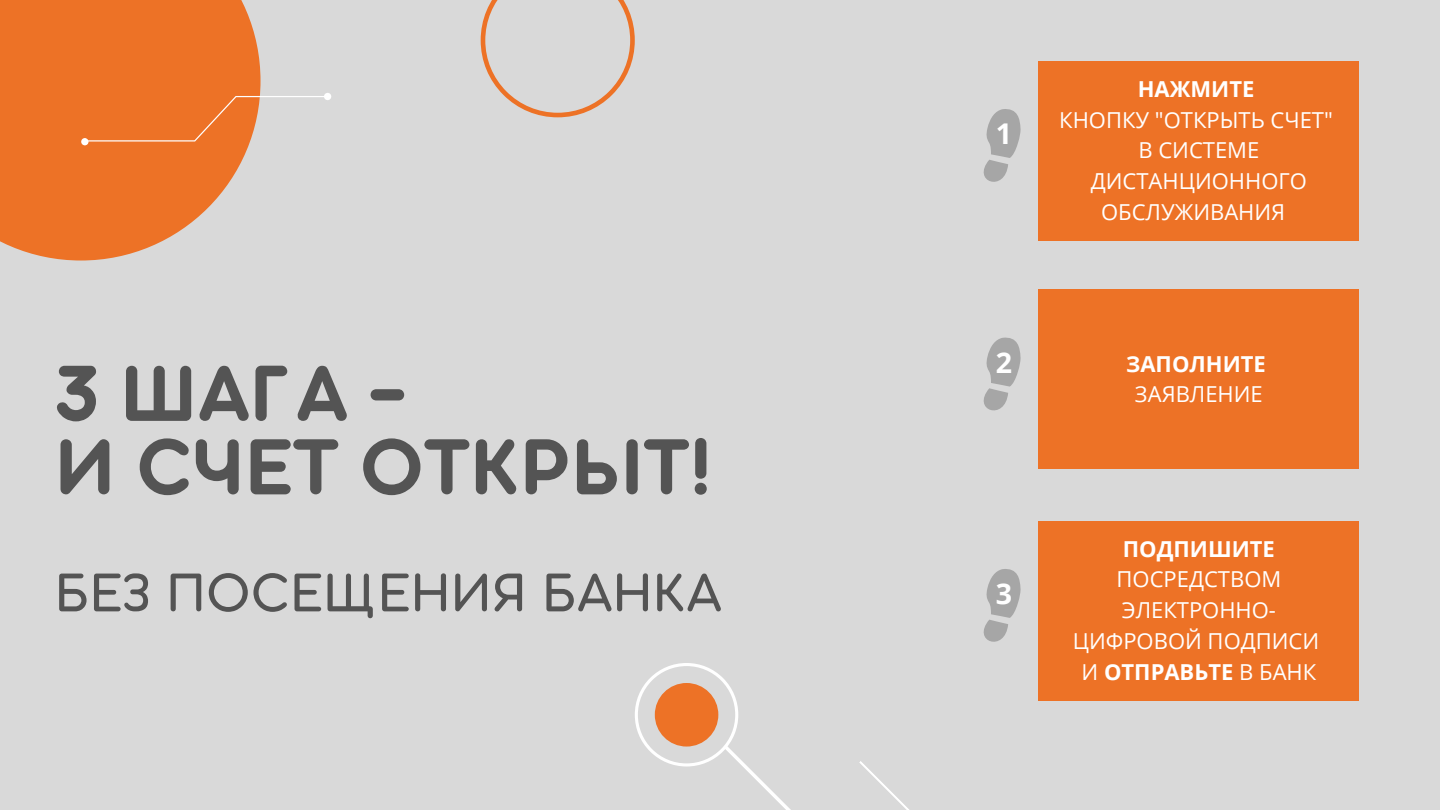
<style>
.page{position:relative;width:1440px;height:810px;background:#d9d9d9}
.page>*{position:absolute;margin:0;border:0;box-sizing:border-box;transform-origin:0 0}
.t1{font:86.1px "Aristotelica Pro Tx Bld";color:#545454}
.t2{font:59.1px "Aristotelica Pro Tx";color:#545454}
.t3{font:700 28.6px "Open Sans";color:#fff}
.t4{font:22px/30.8px "Open Sans";color:#fff;text-align:center}
.t5{font:700 22px "Open Sans";color:#fff}
.s1{font-weight:700}
.s2{font-weight:400}
</style>
<div class="page">
<div style="left:1039px;top:61px;width:320px;height:180px;background:#ed7226"></div>
<div style="left:1039px;top:289px;width:320px;height:180px;background:#ed7226"></div>
<svg style="left:0;top:0;width:261px;height:261px;background:#ea7f3e"></svg>
<svg style="left:81px;top:93px;width:250px;height:52px"></svg>
<svg style="left:635px;top:663px;width:404px;height:147px"></svg>
<svg style="left:481px;top:0;width:154px;height:117px"></svg>
<div style="left:1039px;top:521px;width:320px;height:180px;background:#ed7226"></div>
<svg style="left:983px;top:109px;width:38px;height:73px"></svg>
<svg style="left:983px;top:569px;width:38px;height:73px"></svg>
<svg style="left:983px;top:337px;width:38px;height:74px"></svg>
<p class="t1" style="left:55px;top:365px;width:353px">3 ШАГА -</p>
<p class="t1" style="left:55px;top:439px;width:657px">И СЧЕТ ОТКРЫТ!</p>
<p class="t2" style="left:55px;top:573px;width:669px">БЕЗ ПОСЕЩЕНИЯ БАНКА</p>
<p class="t3" style="left:996px;top:114px;width:18px">1</p>
<p class="t5" style="left:1138px;top:73px;width:118px">НАЖМИТЕ</p>
<p class="t4" style="left:1059px;top:104px;width:275px">КНОПКУ "ОТКРЫТЬ СЧЕТ"</p>
<p class="t4" style="left:1091px;top:134px;width:218px">В СИСТЕМЕ<br>ДИСТАНЦИОННОГО<br>ОБСЛУЖИВАНИЯ</p>
<p class="t3" style="left:996px;top:342px;width:18px">2</p>
<p class="t5" style="left:1126px;top:348px;width:141px">ЗАПОЛНИТЕ</p>
<p class="t4" style="left:1135px;top:378px;width:129px">ЗАЯВЛЕНИЕ</p>
<p class="t3" style="left:996px;top:574px;width:18px">3</p>
<p class="t4" style="left:1073px;top:533px;width:248px"><span class="s1">ПОДПИШИТЕ<br></span>ПОСРЕДСТВОМ<br>ЭЛЕКТРОННО-<br>ЦИФРОВОЙ ПОДПИСИ</p>
<p class="t5" style="left:1082px;top:656px;width:236px"><span class="s2">И</span> ОТПРАВЬТЕ <span class="s2">В БАНК</span></p>
</div>
